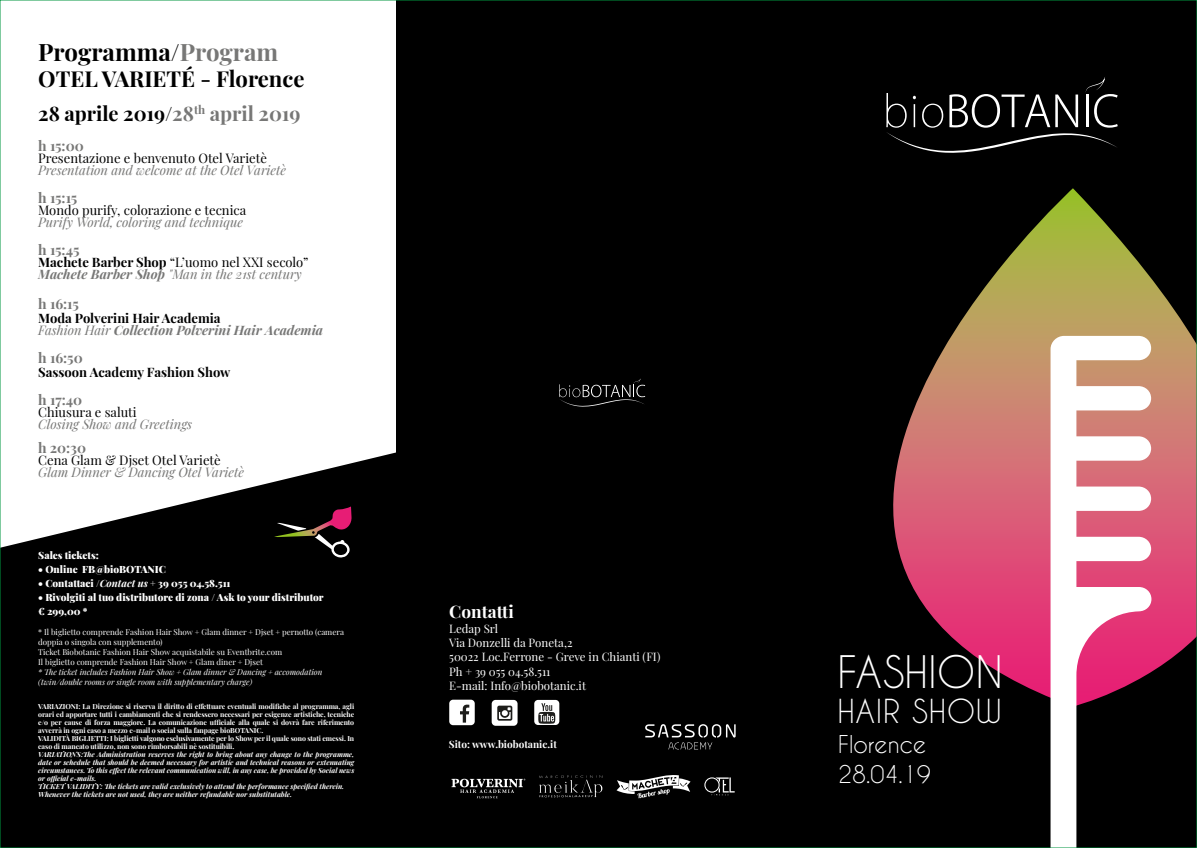
<style>
.page{position:relative;width:1197px;height:848px;background:#fff}
.page>*{position:absolute;margin:0;border:0;box-sizing:border-box;transform-origin:0 0}
.t1{font:42px "Caviar Dreams";color:#fff}
.t2{font:31px "Caviar Dreams";letter-spacing:.025em;color:#fff}
.t3{font:700 24px "Playfair Display";color:#000}
.t4{font:23px/30px "Caviar Dreams";color:#fff}
.t5{font:700 22px "Playfair Display";color:#000}
.t6{font:700 20px "Playfair Display";color:#000}
.t7{font:700 17.2px "Playfair Display";color:#fff}
.t8{font:700 14px "Playfair Display";color:#777776}
.t9{font:13px/12px "Playfair Display";color:#000}
.t10{font:italic 13px "Playfair Display";color:#777776}
.t11{font:italic 700 13px/12px "Playfair Display";color:#777776}
.t12{font:700 13px "Playfair Display";color:#000}
.t13{font:11.5px/14.4px "Playfair Display";color:#fff}
.t14{font:900 10px "Playfair Display";color:#fff}
.t15{font:700 10px "Playfair Display";color:#fff}
.t16{font:8px/10px "Playfair Display";color:#fff}
.t17{font:italic 8px/10px "Playfair Display";color:#fff}
.t18{font:700 7px/8px "Playfair Display";letter-spacing:-.01em;color:#fff}
.t19{font:italic 700 7px/8px "Playfair Display";color:#fff}
.s1{color:#777776}
.s2{font-weight:700}
.s3{font-style:italic;color:#777776}
.s4{font-style:normal;color:#000}
.s5{font-weight:400}
.s6{font-weight:700;font-style:italic}
</style>
<div class="page">
<div style="left:394px;top:0;width:802px;height:848px;background:#000"></div>
<svg style="left:893px;top:188px;width:301px;height:510px"></svg>
<svg style="left:1050px;top:336px;width:101px;height:510px"></svg>
<svg style="left:886px;top:77px;width:231px;height:76px"></svg>
<svg style="left:616px;top:775px;width:74px;height:23px"></svg>
<svg style="left:704px;top:777px;width:30px;height:18px"></svg>
<svg style="left:559px;top:378px;width:86px;height:29px"></svg>
<svg style="left:451px;top:778px;width:74px;height:20px"></svg>
<div style="left:449px;top:699px;width:25px;height:26px;background:#fff;border-radius:4px"></div>
<svg style="left:460px;top:704px;width:9px;height:18px"></svg>
<div style="left:534px;top:700px;width:25px;height:25px;background:#fff;border-radius:4px"></div>
<svg style="left:538px;top:703px;width:17px;height:20px"></svg>
<div style="left:491px;top:700px;width:26px;height:25px;background:#fff;border-radius:4px"></div>
<svg style="left:497px;top:705px;width:15px;height:15px"></svg>
<svg style="left:645px;top:724px;width:90px;height:25px"></svg>
<svg style="left:2px;top:452px;width:394px;height:394px;background:#1f1f1f"></svg>
<svg style="left:274px;top:506px;width:77px;height:51px;background:#2f1c20"></svg>
<svg style="left:539px;top:775px;width:63px;height:22px"></svg>
<svg style="left:39px;top:568px;width:4px;height:4px"></svg>
<svg style="left:39px;top:582px;width:4px;height:4px"></svg>
<svg style="left:39px;top:596px;width:4px;height:4px"></svg>
<h3 class="t3" style="left:38px;top:33px;width:241px">Programma/<span class="s1">Program</span></h3>
<h3 class="t5" style="left:38px;top:61px;width:268px">OTEL VARIETÉ - Florence</h3>
<h3 class="t6" style="left:38px;top:98px;width:264px">28 aprile 2019/<span class="s1">28</span><sup>th</sup> <span class="s1">april 2019</span></h3>
<h3 class="t8" style="left:38px;top:134px;width:47px">h 15:00</h3>
<h3 class="t9" style="left:38px;top:151px;width:230px">Presentazione e benvenuto Otel Varietè</h3>
<h3 class="t10" style="left:38px;top:160px;width:249px">Presentation and welcome at the Otel Varietè</h3>
<h3 class="t8" style="left:38px;top:186px;width:41px">h 15:15</h3>
<h3 class="t9" style="left:38px;top:203px;width:210px">Mondo purify, colorazione e tecnica</h3>
<h3 class="t10" style="left:38px;top:212px;width:206px">Purify World, coloring and technique</h3>
<h3 class="t8" style="left:38px;top:238px;width:43px">h 15:45</h3>
<h3 class="t9" style="left:168px;top:255px;width:141px;text-indent:-130px"><span class="s2">Machete Barber Shop</span> “L’uomo nel XXI secolo” <span class="s3">"Man in the 21st century</span></h3>
<h3 class="t8" style="left:38px;top:292px;width:42px">h 16:15</h3>
<h3 class="t11" style="left:38px;top:311px;width:286px"><span class="s4">Moda Polverini Hair Academia<br></span><span class="s5">Fashion Hair</span> Collection Polverini Hair Academia</h3>
<h3 class="t8" style="left:38px;top:346px;width:46px">h 16:50</h3>
<h3 class="t12" style="left:38px;top:362px;width:194px">Sassoon Academy Fashion Show</h3>
<h3 class="t8" style="left:38px;top:388px;width:45px">h 17:40</h3>
<h3 class="t9" style="left:38px;top:405px;width:100px">Chiusura e saluti</h3>
<h3 class="t10" style="left:38px;top:414px;width:155px">Closing Show and Greetings</h3>
<h3 class="t8" style="left:38px;top:436px;width:49px">h 20:30</h3>
<h3 class="t9" style="left:38px;top:453px;width:184px">Cena Glam &amp; Djset Otel Varietè</h3>
<h3 class="t10" style="left:38px;top:462px;width:207px">Glam Dinner &amp; Dancing Otel Varietè</h3>
<h3 class="t14" style="left:38px;top:547px;width:62px">Sales tickets:</h3>
<h3 class="t14" style="left:45px;top:561px;width:122px">Online FB@bioBOTANIC</h3>
<h3 class="t14" style="left:45px;top:575px;width:187px">Contattaci /<span class="s6">Contact us</span> + 39 055 04.58.511</h3>
<h3 class="t14" style="left:45px;top:589px;width:280px">Rivolgiti al tuo distributore di zona / Ask to your distributor</h3>
<h3 class="t14" style="left:38px;top:603px;width:51px">€ 299,00 *</h3>
<p class="t16" style="left:38px;top:626px;width:307px">* Il biglietto comprende Fashion Hair Show + Glam dinner + Djset + pernotto (camera doppia o singola con supplemento)<br>Ticket Biobotanic Fashion Hair Show acquistabile su Eventbrite.com<br>Il biglietto comprende Fashion Hair Show + Glam diner + Djset</p>
<p class="t17" style="left:38px;top:666px;width:285px">* The ticket includes Fashion Hair Show + Glam dinner &amp; Dancing + accomodation (twin/double rooms or single room with supplementary charge)</p>
<p class="t18" style="left:38px;top:702px;width:317px">VARIAZIONI: La Direzione si riserva il diritto di effettuare eventuali modifiche al programma, agli orari ed apportare tutti i cambiamenti che si rendessero necessari per esigenze artistiche, tecniche e/o per cause di forza maggiore. La comunicazione ufficiale alla quale si dovrà fare riferimento avverrà in ogni caso a mezzo e-mail o social sulla fanpage bioBOTANIC.<br>VALIDITÀ BIGLIETTI: I biglietti valgono esclusivamente per lo Show per il quale sono stati emessi. In caso di mancato utilizzo, non sono rimborsabili nè sostituibili.</p>
<p class="t19" style="left:38px;top:749px;width:317px">VARIATIONS:The Administration reserves the right to bring about any change to the programme, date or schedule that should be deemed necessary for artistic and technical reasons or extenuating circumstances. To this effect the relevant communication will, in any case, be provided by Social news or official e-mails.<br>TICKET VALIDITY: The tickets are valid exclusively to attend the performance specified therein.<br>Whenever the tickets are not used, they are neither refundable nor substitutable.</p>
<h3 class="t7" style="left:449px;top:598px;width:66px">Contatti</h3>
<h3 class="t13" style="left:449px;top:620px;width:213px">Ledap Srl<br>Via Donzelli da Poneta,2<br>50022 Loc.Ferrone - Greve in Chianti (FI)<br>Ph + 39 055 04.58.511<br>E-mail: Info@biobotanic.it</h3>
<h3 class="t15" style="left:449px;top:736px;width:109px">Sito: www.biobotanic.it</h3>
<h1 class="t1" style="left:837px;top:647px;width:167px">FASHION</h1>
<h2 class="t2" style="left:837px;top:693px;width:165px">HAIR SHOW</h2>
<h3 class="t4" style="left:838px;top:728px;width:94px">Florence<br>28.04.19</h3>
</div>
